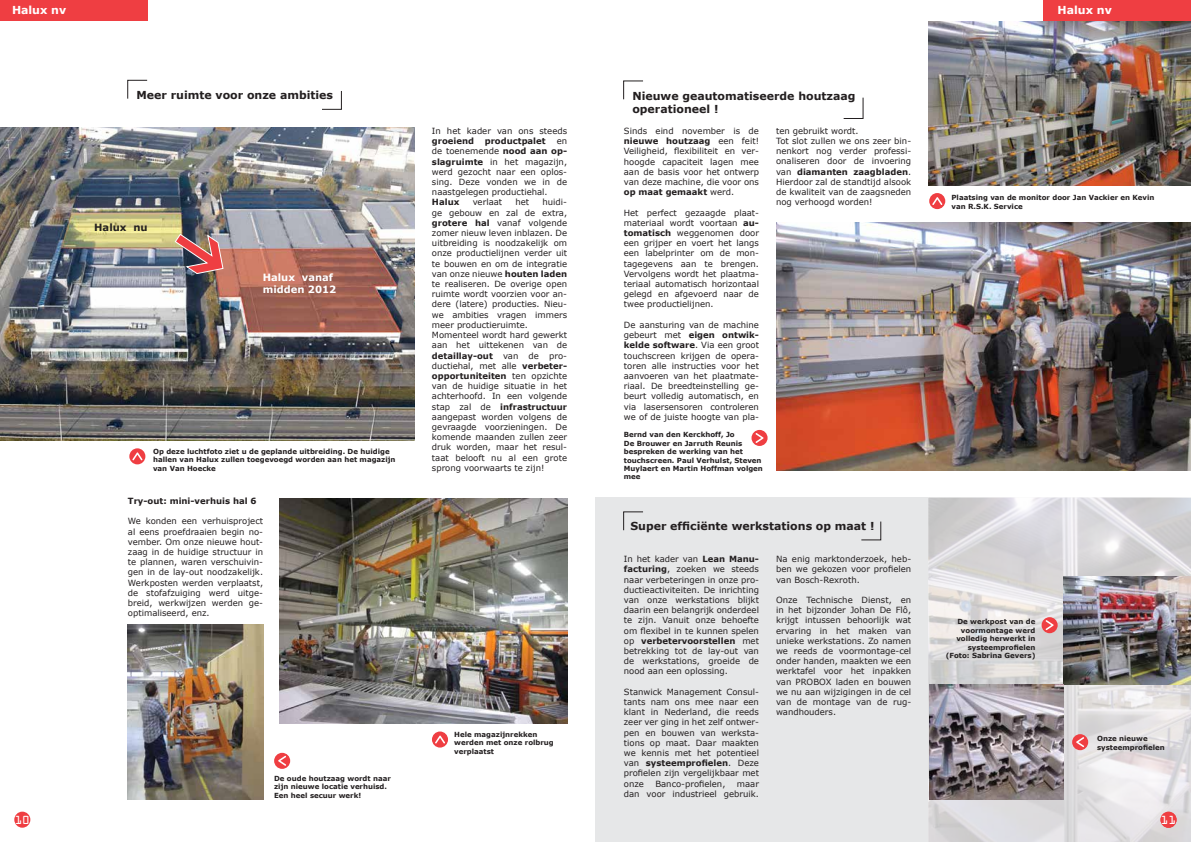
<style>
.page{position:relative;width:1191px;height:842px;background:#fff}
.page>*{position:absolute;margin:0;border:0;box-sizing:border-box;transform-origin:0 0}
.t1{font:700 11px/13.2px "Verdana";color:#231f20}
.t2{font:700 11px "Verdana";color:#fff}
.t3{font:10.5px "OCRA Std";color:#fff}
.t4{font:700 10px/12px "Verdana";color:#fff}
.t5{font:700 10px "Verdana";color:#231f20}
.t6{font:8.5px/10.2px "Verdana";color:#231f20;text-align:justify}
.t7{font:700 8.5px "Verdana";color:#231f20}
.t8{font:700 7px/8.4px "Verdana";color:#231f20}
.s1{font-weight:700}
</style>
<div class="page">
<div style="left:595px;top:497px;width:596px;height:345px;background:#e6e7e8"></div>
<svg style="left:928px;top:497px;width:263px;height:345px"></svg>
<div style="left:14px;top:812px;width:16px;height:16px;background:#ef3e42;border-radius:50%"></div>
<div style="left:1160px;top:812px;width:16px;height:16px;background:#ef3e42;border-radius:50%"></div>
<img style="left:928px;top:21px;width:263px;height:164px">
<div style="left:0;top:0;width:147px;height:21px;background:#ef3e42"></div>
<div style="left:1043px;top:0;width:148px;height:21px;background:#ef3e42"></div>
<svg style="left:322px;top:91px;width:20px;height:19px"></svg>
<svg style="left:843px;top:97px;width:20px;height:22px"></svg>
<svg style="left:127px;top:80px;width:20px;height:19px"></svg>
<svg style="left:623px;top:81px;width:20px;height:19px"></svg>
<div style="left:1072px;top:734px;width:16px;height:16px;background:#ef3e42;border-radius:50%"></div>
<svg style="left:1076px;top:737px;width:8px;height:10px"></svg>
<svg style="left:1041px;top:617px;width:16px;height:16px"></svg>
<svg style="left:1045px;top:620px;width:8px;height:10px"></svg>
<svg style="left:432px;top:731px;width:16px;height:16px"></svg>
<svg style="left:435px;top:736px;width:10px;height:7px"></svg>
<div style="left:274px;top:753px;width:16px;height:16px;background:#ef3e42;border-radius:50%"></div>
<svg style="left:278px;top:756px;width:8px;height:10px"></svg>
<div style="left:751px;top:430px;width:16px;height:16px;background:#ef3e42;border-radius:50%"></div>
<svg style="left:755px;top:433px;width:8px;height:10px"></svg>
<svg style="left:929px;top:193px;width:16px;height:16px"></svg>
<svg style="left:932px;top:197px;width:10px;height:8px"></svg>
<svg style="left:129px;top:448px;width:16px;height:16px"></svg>
<svg style="left:132px;top:452px;width:10px;height:8px"></svg>
<svg style="left:861px;top:521px;width:20px;height:19px"></svg>
<svg style="left:623px;top:512px;width:20px;height:18px"></svg>
<img style="left:0;top:128px;width:415px;height:313px">
<img style="left:1063px;top:577px;width:128px;height:107px">
<img style="left:929px;top:685px;width:134px;height:115px">
<img style="left:776px;top:223px;width:415px;height:248px">
<img style="left:280px;top:498px;width:287px;height:226px">
<svg style="left:174px;top:233px;width:50px;height:42px;background:#a96d70"></svg>
<img style="left:128px;top:625px;width:135px;height:175px">
<p class="t2" style="left:12px;top:3px;width:93px">V n Hoecke bv</p>
<p class="t2" style="left:1057px;top:3px;width:93px">V n Hoecke nv</p>
<p class="t2" style="left:12px;top:3px;width:56px">Halux nv</p>
<p class="t2" style="left:1057px;top:3px;width:50px">Product</p>
<p class="t2" style="left:1057px;top:3px;width:56px">Halux nv</p>
<p class="t3" style="left:15px;top:815px;width:17px">10</p>
<p class="t1" style="left:136px;top:88px;width:198px">Meer ruimte voor onze ambities</p>
<p class="t1" style="left:632px;top:89px;width:225px">Nieuwe geautomatiseerde houtzaag operationeel !</p>
<p class="t5" style="left:94px;top:220px;width:55px">Halux nu</p>
<p class="t4" style="left:263px;top:271px;width:75px">Halux vanaf midden 2012</p>
<p class="t8" style="left:153px;top:447px;width:244px">Op deze luchtfoto ziet u de geplande uitbreiding. De huidige hallen van Halux zullen toegevoegd worden aan het magazijn van Van Hoecke</p>
<p class="t7" style="left:128px;top:495px;width:130px">Try-out: mini-verhuis hal 6</p>
<p class="t6" style="left:128px;top:516px;width:137px">We konden een verhuisproject al eens proefdraaien begin no&shy;vember. Om onze nieuwe hout&shy;zaag in de huidige structuur in te plannen, waren verschuivin&shy;gen in de lay-out noodzakelijk.<br>Werkposten werden verplaatst, de stofafzuiging werd uitge&shy;breid, werkwijzen werden ge&shy;optimaliseerd, enz.</p>
<p class="t6" style="left:432px;top:126px;width:137px">In het kader van ons steeds</p>
<p class="t7" style="left:432px;top:135px;width:44px">groeiend</p>
<p class="t7" style="left:485px;top:135px;width:62px">productpalet</p>
<p class="t6" style="left:432px;top:136px;width:137px;text-indent:125px">en de toenemende <span class="s1">nood aan op&shy;slagruimte</span> in het magazijn, werd gezocht naar een oplos&shy;sing. Deze vonden we in de naastgelegen productiehal.</p>
<p class="t7" style="left:432px;top:196px;width:29px">Halux</p>
<p class="t6" style="left:473px;top:197px;width:31px">verlaat</p>
<p class="t6" style="left:515px;top:197px;width:15px">het</p>
<p class="t6" style="left:432px;top:197px;width:137px;text-align:left;text-indent:111px">huidi&shy;ge gebouw en zal de extra, <span class="s1">grotere hal</span> vanaf volgende zomer nieuw leven inblazen. De uitbreiding is noodzakelijk om onze productielijnen verder uit te bouwen en om de integratie van onze nieuwe <span class="s1">houten laden </span>te realiseren. De overige open ruimte wordt voorzien voor an&shy;dere (latere) producties. Nieu&shy;we ambities vragen immers meer productieruimte.<br>Momenteel wordt hard gewerkt aan het uittekenen van de <span class="s1">detaillay-out</span> van de pro&shy;ductiehal, met alle <span class="s1">verbeter&shy;opportuniteiten</span> ten opzichte van de huidige situatie in het achterhoofd. In een volgende stap zal de <span class="s1">infrastructuur </span>aangepast worden volgens de gevraagde voorzieningen. De komende maanden zullen zeer druk worden, maar het resul&shy;taat belooft nu al een grote sprong voorwaarts te zijn!</p>
<p class="t8" style="left:274px;top:774px;width:118px">De oude houtzaag wordt naar zijn nieuwe locatie verhuisd.<br>Een heel secuur werk!</p>
<p class="t8" style="left:454px;top:730px;width:101px">Hele magazijnrekken werden met onze rolbrug verplaatst</p>
<p class="t6" style="left:624px;top:126px;width:137px">Sinds eind november is de <span class="s1">nieuwe houtzaag</span> een feit!<br>Veiligheid, flexibiliteit en ver&shy;hoogde capaciteit lagen mee aan de basis voor het ontwerp van deze machine, die voor ons <span class="s1">op maat gemaakt</span> werd.</p>
<p class="t6" style="left:624px;top:207px;width:137px">Het perfect gezaagde plaat&shy;materiaal wordt voortaan <span class="s1">au&shy;tomatisch</span> weggenomen door een grijper en voert het langs een labelprinter om de mon&shy;tagegevens aan te brengen.<br>Vervolgens wordt het plaatma&shy;teriaal automatisch horizontaal gelegd en afgevoerd naar de twee productielijnen.</p>
<p class="t6" style="left:624px;top:320px;width:137px">De aansturing van de machine gebeurt met <span class="s1">eigen ontwik&shy;kelde software</span>. Via een groot touchscreen krijgen de opera&shy;toren alle instructies voor het aanvoeren van het plaatmate&shy;riaal. De breedteinstelling ge&shy;beurt volledig automatisch, en via lasersensoren controleren we of de juiste hoogte van pla-</p>
<p class="t8" style="left:624px;top:430px;width:141px">Bernd van den Kerckhoff, Jo<br>De Brouwer en Jarruth Reunis bespreken de werking van het touchscreen. Paul Verhulst, Steven<br>Muylaert en Martin Hoffman volgen mee</p>
<p class="t6" style="left:776px;top:126px;width:137px;text-align:left">ten gebruikt wordt.<br>Tot slot zullen we ons zeer bin&shy;nenkort nog verder professi&shy;onaliseren door de invoering van <span class="s1">diamanten zaagbladen</span>.<br>Hierdoor zal de standtijd alsook de kwaliteit van de zaagsneden nog verhoogd worden!</p>
<p class="t1" style="left:630px;top:519px;width:246px">Super efficiënte werkstations op maat !</p>
<p class="t6" style="left:624px;top:554px;width:137px">In het kader van <span class="s1">Lean Manu&shy;facturing</span>, zoeken we steeds naar verbeteringen in onze pro&shy;ductieactiviteiten. De inrichting van onze werkstations blijkt daarin een belangrijk onderdeel te zijn. Vanuit onze behoefte om flexibel in te kunnen spelen op <span class="s1">verbetervoorstellen</span> met betrekking tot de lay-out van de werkstations, groeide de nood aan een oplossing.</p>
<p class="t6" style="left:624px;top:686px;width:137px">Stanwick Management Consul&shy;tants nam ons mee naar een klant in Nederland, die reeds zeer ver ging in het zelf ontwer&shy;pen en bouwen van werksta&shy;tions op maat. Daar maakten we kennis met het potentieel van <span class="s1">systeemprofielen</span>. Deze profielen zijn vergelijkbaar met onze</p>
<p class="t6" style="left:655px;top:778px;width:72px">Banco-profielen,</p>
<p class="t6" style="left:624px;top:778px;width:137px;text-align:right">maar<br>dan voor industrieel gebruik.</p>
<p class="t6" style="left:776px;top:554px;width:137px">Na enig marktonderzoek, heb&shy;ben we gekozen voor profielen van Bosch-Rexroth.</p>
<p class="t6" style="left:776px;top:595px;width:137px">Onze Technische Dienst, en in het bijzonder Johan De Flô, krijgt intussen behoorlijk wat ervaring in het maken van unieke werkstations. Zo namen we reeds de voormontage-cel onder handen, maakten we een werktafel voor het inpakken van PROBOX laden en bouwen we nu aan wijzigingen in de cel van de montage van de rug&shy;wandhouders.</p>
<p class="t8" style="left:951px;top:193px;width:204px">Plaatsing van de monitor door Jan Vackier en Kevin van R.S.K. Service</p>
<p class="t8" style="left:945px;top:618px;width:91px;text-align:right">De werkpost van de voormontage werd volledig herwerkt in systeemprofielen (Foto: Sabrina Gevers)</p>
<p class="t8" style="left:1097px;top:734px;width:69px">Onze nieuwe systeemprofielen</p>
<p class="t3" style="left:1161px;top:815px;width:17px">11</p>
</div>
